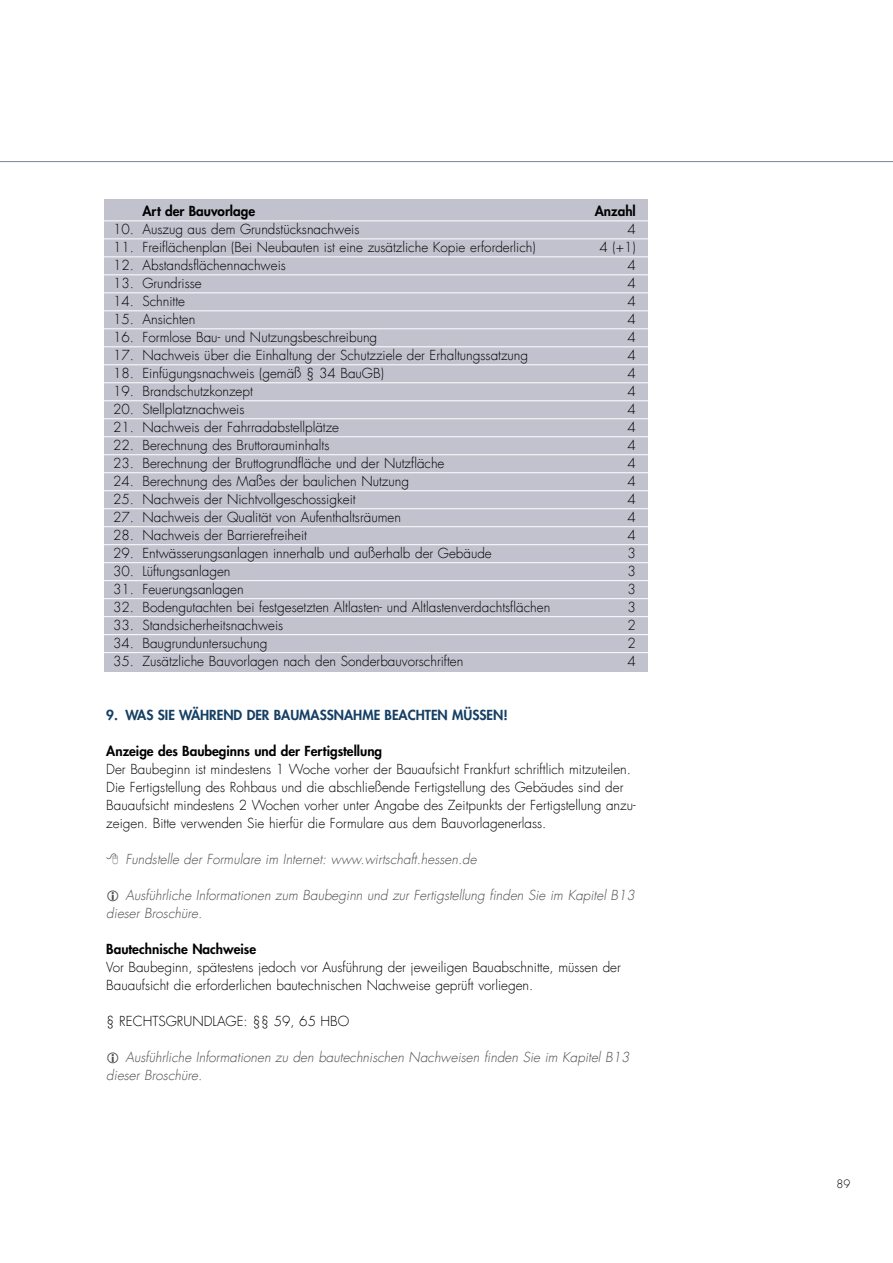
<style>
.page{position:relative;width:893px;height:1263px;background:#fff}
.page>*{position:absolute;margin:0;border:0;box-sizing:border-box;transform-origin:0 0}
.t1{font:300 13.5px/18px "Futura LT";color:#000}
.t2{font:italic 300 13.5px/18px "Futura LT";color:#4d4d4f}
.t3{font:800 13.5px "Futura Std";color:#000}
.t4{font:800 13.5px "Futura Std";letter-spacing:.11em;color:#153f64}
.t5{font:300 11.25px "Futura LT";color:#000}
</style>
<div class="page">
<hr style="left:0;top:161px;width:893px;height:1px;background:#7d849d">
<div style="left:104px;top:199px;width:544px;height:472px;background:#c1c2ce"></div>
<hr style="left:103px;top:220px;width:548px;height:1px;background:#fff">
<hr style="left:103px;top:238px;width:548px;height:1px;background:#fff">
<hr style="left:103px;top:256px;width:548px;height:1px;background:#fff">
<hr style="left:103px;top:274px;width:548px;height:1px;background:#fff">
<hr style="left:103px;top:292px;width:548px;height:1px;background:#fff">
<hr style="left:103px;top:310px;width:548px;height:1px;background:#fff">
<hr style="left:103px;top:328px;width:548px;height:1px;background:#fff">
<hr style="left:103px;top:346px;width:548px;height:1px;background:#fff">
<hr style="left:103px;top:364px;width:548px;height:1px;background:#fff">
<hr style="left:103px;top:382px;width:548px;height:1px;background:#fff">
<hr style="left:103px;top:400px;width:548px;height:1px;background:#fff">
<hr style="left:103px;top:418px;width:548px;height:1px;background:#fff">
<hr style="left:103px;top:436px;width:548px;height:1px;background:#fff">
<hr style="left:103px;top:454px;width:548px;height:1px;background:#fff">
<hr style="left:103px;top:472px;width:548px;height:1px;background:#fff">
<hr style="left:103px;top:490px;width:548px;height:1px;background:#fff">
<hr style="left:103px;top:508px;width:548px;height:1px;background:#fff">
<hr style="left:103px;top:526px;width:548px;height:1px;background:#fff">
<hr style="left:103px;top:544px;width:548px;height:1px;background:#fff">
<hr style="left:103px;top:562px;width:548px;height:1px;background:#fff">
<hr style="left:103px;top:580px;width:548px;height:1px;background:#fff">
<hr style="left:103px;top:598px;width:548px;height:1px;background:#fff">
<hr style="left:103px;top:616px;width:548px;height:1px;background:#fff">
<hr style="left:103px;top:634px;width:548px;height:1px;background:#fff">
<hr style="left:103px;top:652px;width:548px;height:1px;background:#fff">
<p class="t3" style="left:142px;top:202px;width:114px">Art der Bauvorlage</p>
<p class="t3" style="left:595px;top:202px;width:43px">Anzahl</p>
<p class="t1" style="left:113px;top:220px;width:248px">10. Auszug aus dem Grundstücksnachweis</p>
<p class="t1" style="left:627px;top:220px;width:10px">4</p>
<p class="t1" style="left:113px;top:238px;width:424px">11. Freiflächenplan (Bei Neubauten ist eine zusätzliche Kopie erforderlich)</p>
<p class="t1" style="left:600px;top:238px;width:38px">4 (+1)</p>
<p class="t1" style="left:113px;top:256px;width:174px">12. Abstandsflächennachweis</p>
<p class="t1" style="left:627px;top:256px;width:10px">4</p>
<p class="t1" style="left:113px;top:274px;width:90px">13. Grundrisse</p>
<p class="t1" style="left:627px;top:274px;width:10px">4</p>
<p class="t1" style="left:113px;top:292px;width:74px">14. Schnitte</p>
<p class="t1" style="left:627px;top:292px;width:10px">4</p>
<p class="t1" style="left:113px;top:310px;width:84px">15. Ansichten</p>
<p class="t1" style="left:627px;top:310px;width:10px">4</p>
<p class="t1" style="left:113px;top:328px;width:266px">16. Formlose Bau- und Nutzungsbeschreibung</p>
<p class="t1" style="left:627px;top:328px;width:10px">4</p>
<p class="t1" style="left:113px;top:346px;width:417px">17. Nachweis über die Einhaltung der Schutzziele der Erhaltungssatzung</p>
<p class="t1" style="left:627px;top:346px;width:10px">4</p>
<p class="t1" style="left:113px;top:364px;width:272px">18. Einfügungsnachweis (gemäß § 34 BauGB)</p>
<p class="t1" style="left:627px;top:364px;width:10px">4</p>
<p class="t1" style="left:113px;top:382px;width:141px">19. Brandschutzkonzept</p>
<p class="t1" style="left:627px;top:382px;width:10px">4</p>
<p class="t1" style="left:113px;top:400px;width:133px">20. Stellplatznachweis</p>
<p class="t1" style="left:627px;top:400px;width:10px">4</p>
<p class="t1" style="left:113px;top:418px;width:228px">21. Nachweis der Fahrradabstellplätze</p>
<p class="t1" style="left:627px;top:418px;width:10px">4</p>
<p class="t1" style="left:113px;top:436px;width:218px">22. Berechnung des Bruttorauminhalts</p>
<p class="t1" style="left:627px;top:436px;width:10px">4</p>
<p class="t1" style="left:113px;top:454px;width:333px">23. Berechnung der Bruttogrundfläche und der Nutzfläche</p>
<p class="t1" style="left:627px;top:454px;width:10px">4</p>
<p class="t1" style="left:113px;top:472px;width:298px">24. Berechnung des Maßes der baulichen Nutzung</p>
<p class="t1" style="left:627px;top:472px;width:10px">4</p>
<p class="t1" style="left:113px;top:490px;width:244px">25. Nachweis der Nichtvollgeschossigkeit</p>
<p class="t1" style="left:627px;top:490px;width:10px">4</p>
<p class="t1" style="left:113px;top:508px;width:289px">27. Nachweis der Qualität von Aufenthaltsräumen</p>
<p class="t1" style="left:627px;top:508px;width:10px">4</p>
<p class="t1" style="left:113px;top:526px;width:195px">28. Nachweis der Barrierefreiheit</p>
<p class="t1" style="left:627px;top:526px;width:10px">4</p>
<p class="t1" style="left:113px;top:544px;width:380px">29. Entwässerungsanlagen innerhalb und außerhalb der Gebäude</p>
<p class="t1" style="left:627px;top:544px;width:10px">3</p>
<p class="t1" style="left:113px;top:562px;width:119px">30. Lüftungsanlagen</p>
<p class="t1" style="left:627px;top:562px;width:10px">3</p>
<p class="t1" style="left:113px;top:580px;width:132px">31. Feuerungsanlagen</p>
<p class="t1" style="left:627px;top:580px;width:10px">3</p>
<p class="t1" style="left:113px;top:598px;width:439px">32. Bodengutachten bei festgesetzten Altlasten- und Altlastenverdachtsflächen</p>
<p class="t1" style="left:627px;top:598px;width:10px">3</p>
<p class="t1" style="left:113px;top:616px;width:172px">33. Standsicherheitsnachweis</p>
<p class="t1" style="left:627px;top:616px;width:10px">2</p>
<p class="t1" style="left:113px;top:634px;width:156px">34. Baugrunduntersuchung</p>
<p class="t1" style="left:627px;top:634px;width:10px">2</p>
<p class="t1" style="left:113px;top:652px;width:352px">35. Zusätzliche Bauvorlagen nach den Sonderbauvorschriften</p>
<p class="t1" style="left:627px;top:652px;width:10px">4</p>
<p class="t4" style="left:106px;top:706px;width:23px">9. Wa</p>
<p class="t4" style="left:146px;top:706px;width:145px">s Sie während der BaumaSS</p>
<p class="t4" style="left:334px;top:706px;width:175px">nahme beachten müssen!</p>
<p class="t3" style="left:106px;top:742px;width:277px">Anzeige des Baubeginns und der Fertigstellung</p>
<p class="t1" style="left:106px;top:760px;width:531px">Der Baubeginn ist mindestens 1 Woche vorher der Bauaufsicht Frankfurt schriftlich mitzuteilen.<br>Die Fertigstellung des Rohbaus und die abschließende Fertigstellung des Gebäudes sind der Bauaufsicht mindestens 2 Wochen vorher unter Angabe des Zeitpunkts der Fertigstellung anzu&shy;zeigen. Bitte verwenden Sie hierfür die Formulare aus dem Bauvorlagenerlass.</p>
<p class="t2" style="left:125px;top:850px;width:353px">Fundstelle der Formulare im Internet: www.wirtschaft.hessen.de</p>
<p class="t2" style="left:106px;top:886px;width:530px;text-indent:19px">Ausführliche Informationen zum Baubeginn und zur Fertigstellung finden Sie im Kapitel B13 dieser Broschüre.</p>
<p class="t3" style="left:106px;top:940px;width:151px">Bautechnische Nachweise</p>
<p class="t1" style="left:106px;top:958px;width:516px">Vor Baubeginn, spätestens jedoch vor Ausführung der jeweiligen Bauabschnitte, müssen der<br>Bauaufsicht die erforderlichen bautechnischen Nachweise geprüft vorliegen.</p>
<p class="t1" style="left:106px;top:1012px;width:29px">§ Rechtsgrundlage</p>
<p class="t1" style="left:244px;top:1012px;width:107px">: §§ 59, 65 HBO</p>
<p class="t2" style="left:106px;top:1048px;width:525px;text-indent:19px">Ausführliche Informationen zu den bautechnischen Nachweisen finden Sie im Kapitel B13 dieser Broschüre.</p>
<p class="t5" style="left:836px;top:1177px;width:15px">89</p>
</div>
